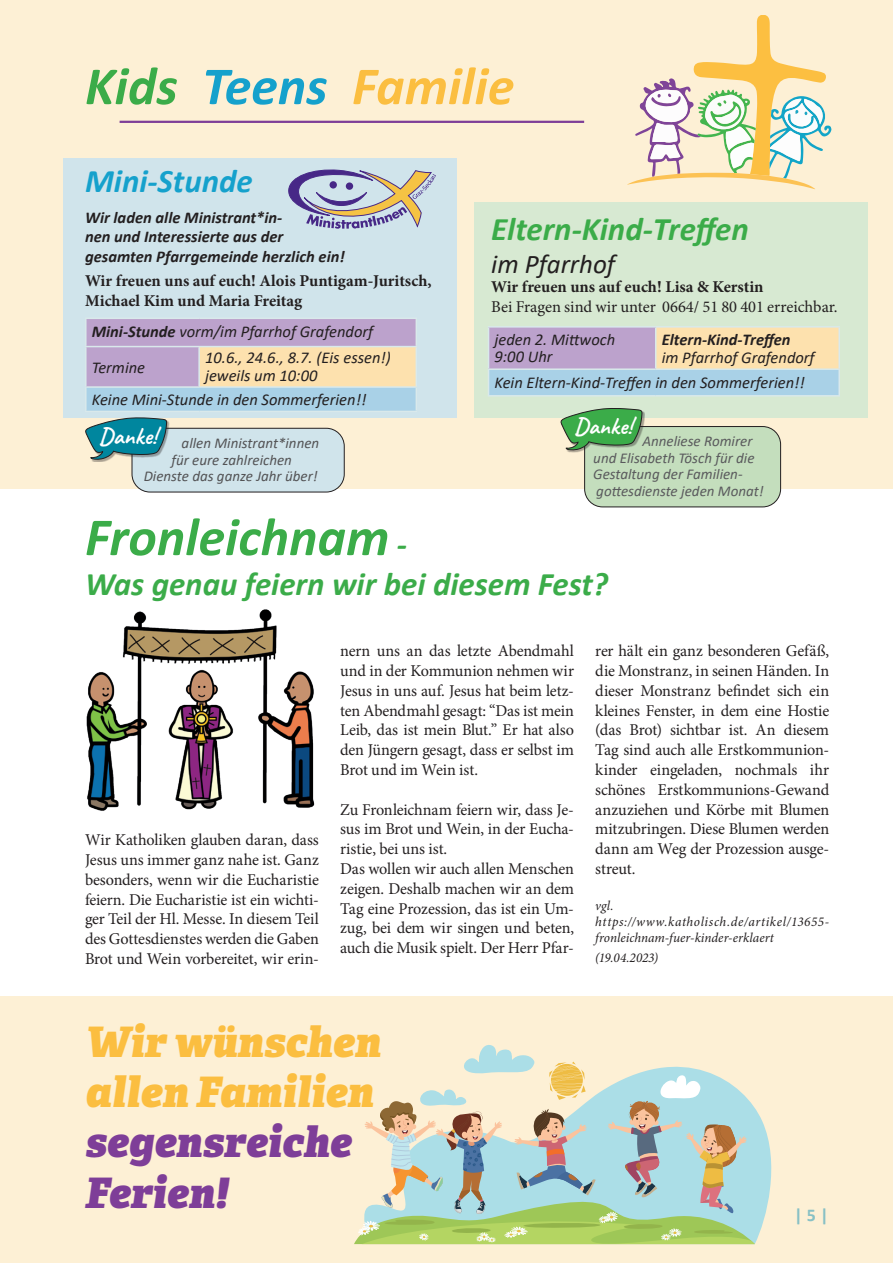
<style>
.page{position:relative;width:893px;height:1263px;background:#fff}
.page>*{position:absolute;margin:0;border:0;box-sizing:border-box;transform-origin:0 0}
.t1{font:italic 700 54px "Calibri";color:#fbbe40}
.t2{font:italic 700 54px "Calibri";color:#3bac49}
.t3{font:italic 800 42px/50.4px "Adelle";color:#fbbe40}
.t4{font:italic 800 42px/50.4px "Adelle";color:#7e3e98}
.t5{font:italic 700 33px "Calibri";color:#3bac49}
.t6{font:italic 700 33px "Calibri";color:#15a1cc}
.t7{font:italic 27px "Calibri";color:#231f20}
.t8{font:700 23.85px "Caveat";color:#fff}
.t9{font:700 18px "Calibri";color:#88c1c5}
.t10{font:16.5px/19.8px "Minion Pro";letter-spacing:-.01em;color:#231f20;text-align:justify}
.t11{font:italic 16.5px/18px "Calibri";color:#231f20}
.t12{font:italic 700 16.5px/19.8px "Calibri";color:#231f20}
.t13{font:700 16.5px/19.5px "Minion Pro";color:#231f20}
.t14{font:italic 15px/16.5px "Calibri";color:#5a5a5d}
.t15{font:italic 15px "Calibri";color:#535355}
.t16{font:italic 13.5px/16.2px "Minion Pro";letter-spacing:.01em;color:#231f20}
.s1{color:#3bac49}
.s2{color:#15a1cc}
.s3{font-weight:700}
.s4{font-size:33px}
</style>
<div class="page">
<div style="left:1px;top:0;width:892px;height:1263px;background:#fdf0d5"></div>
<svg style="left:755px;top:1108px;width:17px;height:135px;fill:#abdee7"></svg>
<svg style="left:354px;top:1045px;width:401px;height:199px"></svg>
<div style="left:0;top:489px;width:893px;height:506px;background:#fff"></div>
<div style="left:64px;top:158px;width:393px;height:260px;background:#d0e4eb"></div>
<svg style="left:288px;top:169px;width:148px;height:60px"></svg>
<hr style="left:85px;top:318px;width:114px;height:1px;background:#d9e9eb">
<hr style="left:85px;top:319px;width:2px;height:27px;background:#d9e9eb">
<hr style="left:85px;top:346px;width:114px;height:1px;background:#d9e9eb">
<hr style="left:85px;top:347px;width:2px;height:39px;background:#d9e9eb">
<hr style="left:85px;top:386px;width:114px;height:2px;background:#d9e9eb">
<hr style="left:85px;top:388px;width:2px;height:23px;background:#d9e9eb">
<hr style="left:85px;top:411px;width:114px;height:1px;background:#d9e9eb">
<hr style="left:199px;top:411px;width:218px;height:1px;background:#d9e9eb">
<svg style="left:86px;top:319px;width:331px;height:92px;background:#cac2cb"></svg>
<hr style="left:120px;top:121px;width:464px;height:2px;background:#7e3e98">
<svg style="left:627px;top:15px;width:205px;height:174px"></svg>
<div style="left:474px;top:202px;width:393px;height:216px;background:#d7e9d2"></div>
<div style="left:488px;top:327px;width:168px;height:42px;background:#bca2cc"></div>
<div style="left:656px;top:327px;width:183px;height:42px;background:#fde1ae"></div>
<div style="left:488px;top:369px;width:351px;height:27px;background:#a9d1e7"></div>
<hr style="left:488px;top:326px;width:168px;height:2px;background:#d9e9eb">
<hr style="left:488px;top:328px;width:1px;height:40px;background:#d9e9eb">
<hr style="left:488px;top:368px;width:168px;height:2px;background:#d9e9eb">
<svg style="left:488px;top:370px;width:1px;height:25px"></svg>
<hr style="left:488px;top:395px;width:168px;height:1px;background:#d9e9eb">
<hr style="left:656px;top:395px;width:184px;height:1px;background:#d9e9eb">
<hr style="left:656px;top:326px;width:184px;height:2px;background:#d9e9eb">
<hr style="left:655px;top:328px;width:1px;height:40px;background:#d9e9eb">
<hr style="left:838px;top:328px;width:2px;height:40px;background:#d9e9eb">
<hr style="left:656px;top:368px;width:184px;height:2px;background:#d9e9eb">
<hr style="left:838px;top:370px;width:2px;height:25px;background:#d9e9eb">
<div style="left:132px;top:428px;width:212px;height:64px;background:#d0e4eb;border-radius:18px"></div>
<div style="left:132px;top:428px;width:212px;height:64px;border:1px solid #231f20;border-radius:18px"></div>
<div style="left:86px;top:418px;width:83px;height:44px;background:#231f20;opacity:.38"></div>
<svg style="left:85px;top:417px;width:82px;height:43px"></svg>
<img style="left:86px;top:609px;width:229px;height:202px">
<div style="left:585px;top:426px;width:196px;height:81px;background:#c4debd;border-radius:18px"></div>
<div style="left:584px;top:426px;width:197px;height:81px;border:1px solid #231f20;border-radius:18px"></div>
<div style="left:562px;top:409px;width:83px;height:44px;background:#231f20;opacity:.38"></div>
<svg style="left:560px;top:408px;width:82px;height:42px"></svg>
<h1 class="t1" style="left:85px;top:48px;width:431px"><span class="s1">Kids</span> <span class="s2">Teens</span> Familie</h1>
<h3 class="t6" style="left:85px;top:158px;width:169px">Mini-Stunde</h3>
<p class="t12" style="left:85px;top:207px;width:261px">Wir laden alle Ministrant*in-<br>nen und Interessierte aus der gesamten Pfarrgemeinde herzlich ein!</p>
<p class="t13" style="left:85px;top:271px;width:348px">Wir freuen uns auf euch! Alois Puntigam-Juritsch,<br>Michael Kim und Maria Freitag</p>
<p class="t11" style="left:92px;top:321px;width:283px"><span class="s3">Mini-Stunde</span> vorm/im Pfarrhof Grafendorf</p>
<p class="t11" style="left:92px;top:358px;width:55px">Termine</p>
<p class="t11" style="left:205px;top:348px;width:187px">10.6., 24.6., 8.7. (Eis essen!) jeweils um 10:00</p>
<p class="t11" style="left:92px;top:390px;width:276px">Keine Mini-Stunde in den Sommerferien!!</p>
<h3 class="t8" style="left:99px;top:421px;width:59px">Danke!</h3>
<p class="t15" style="left:182px;top:433px;width:139px">allen Ministrant*innen</p>
<p class="t15" style="left:171px;top:449px;width:122px">für eure zahlreichen</p>
<p class="t15" style="left:144px;top:466px;width:176px">Dienste das ganze Jahr über!</p>
<h3 class="t5" style="left:491px;top:206px;width:259px">Eltern-Kind-Treffen</h3>
<h3 class="t7" style="left:491px;top:245px;width:126px">im Pfarrhof</h3>
<p class="t13" style="left:491px;top:277px;width:274px">Wir freuen uns auf euch! Lisa &amp; Kerstin</p>
<p class="t10" style="left:491px;top:297px;width:348px">Bei Fragen sind wir unter 0664/ 51 80 401 erreichbar.</p>
<p class="t11" style="left:494px;top:330px;width:122px;line-height:17.2px">jeden 2. Mittwoch<br>9:00 Uhr</p>
<p class="t12" style="left:662px;top:329px;width:130px">Eltern-Kind-Treffen</p>
<p class="t11" style="left:494px;top:345px;width:322px;line-height:24.3px;text-indent:167px">im Pfarrhof Grafendorf<br>Kein Eltern-Kind-Treffen in den Sommerferien!!</p>
<h3 class="t8" style="left:574px;top:411px;width:59px">Danke!</h3>
<p class="t14" style="left:593px;top:433px;width:172px;text-indent:49px">Anneliese Romirer und Elisabeth Tösch für die<br>Gestaltung der Familien&shy;gottesdienste jeden Monat!</p>
<h1 class="t2" style="left:85px;top:499px;width:323px">Fronleichnam <span class="s4">-</span></h1>
<h3 class="t5" style="left:85px;top:560px;width:525px">Was genau feiern wir bei diesem Fest?</h3>
<p class="t10" style="left:85px;top:830px;width:235px">Wir Katholiken glauben daran, dass Jesus uns immer ganz nahe ist. Ganz besonders, wenn wir die Eucharistie feiern. Die Eucharistie ist ein wichti&shy;ger Teil der Hl. Messe. In diesem Teil des Gottesdienstes werden die Gaben Brot und Wein vorbereitet, wir erin-</p>
<p class="t10" style="left:340px;top:641px;width:235px">nern uns an das letzte Abendmahl und in der Kommunion nehmen wir Jesus in uns auf. Jesus hat beim letz&shy;ten Abendmahl gesagt: “Das ist mein Leib, das ist mein Blut.” Er hat also den Jüngern gesagt, dass er selbst im Brot und im Wein ist.</p>
<p class="t10" style="left:340px;top:799px;width:235px;text-align:left">Zu Fronleichnam feiern wir, dass Je&shy;sus im Brot und Wein, in der Eucha&shy;ristie, bei uns ist.<br>Das wollen wir auch allen Menschen zeigen. Deshalb machen wir an dem<br>Tag eine Prozession, das ist ein Um&shy;zug, bei dem wir singen und beten, auch die Musik spielt. Der Herr Pfar-</p>
<p class="t10" style="left:595px;top:641px;width:235px">rer hält ein ganz besonderen Gefäß, die Monstranz, in seinen Händen. In dieser Monstranz befindet sich ein kleines Fenster, in dem eine Hostie (das Brot) sichtbar ist. An diesem Tag sind auch alle Erstkommunion&shy;kinder eingeladen, nochmals ihr schönes Erstkommunions-Gewand anzuziehen und Körbe mit Blumen mitzubringen. Diese Blumen werden dann am Weg der Prozession ausge&shy;streut.</p>
<p class="t16" style="left:595px;top:898px;width:235px">vgl. https://www.katholisch.de/artikel/13655- fronleichnam-fuer-kinder-erklaert</p>
<p class="t16" style="left:595px;top:950px;width:64px">(19.04.2023)</p>
<h2 class="t3" style="left:85px;top:1017px;width:297px">Wir wünschen allen Familien</h2>
<h2 class="t4" style="left:85px;top:1117px;width:268px">segensreiche<br>Ferien!</h2>
<p class="t9" style="left:794px;top:1202px;width:36px">| 5 |</p>
</div>
